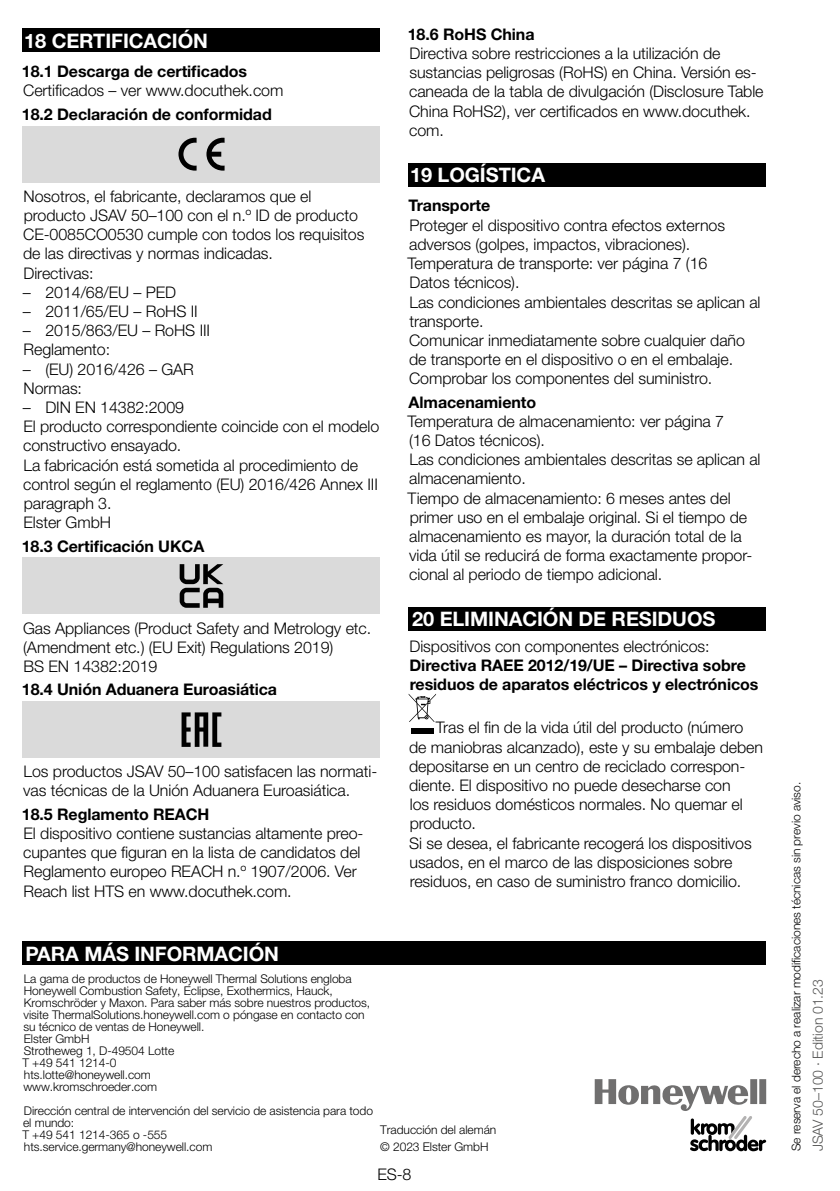
<style>
.page{position:relative;width:840px;height:1191px;background:#fff}
.page>*{position:absolute;margin:0;border:0;box-sizing:border-box;transform-origin:0 0}
.t1{font:700 20px "Helvetica Neue LT Pro";letter-spacing:-.005em;color:#fff}
.t2{font:300 16px/19.2px "Helvetica Neue LT Pro";letter-spacing:-.005em;color:#000}
.t3{font:700 16px/19.2px "Helvetica Neue LT Pro";letter-spacing:-.005em;color:#000}
.t4{font:300 14px "Helvetica Neue LT Pro";letter-spacing:-.005em;color:#575756}
.t5{font:300 12px/12px "Helvetica Neue LT Pro";letter-spacing:-.005em;color:#000}
</style>
<div class="page">
<div style="left:23px;top:28px;width:357px;height:24px;background:#000"></div>
<div style="left:23px;top:126px;width:357px;height:56px;background:#dadada"></div>
<svg style="left:178px;top:138px;width:18px;height:33px"></svg>
<svg style="left:206px;top:138px;width:18px;height:33px"></svg>
<div style="left:23px;top:557px;width:357px;height:57px;background:#dadada"></div>
<svg style="left:179px;top:564px;width:44px;height:44px"></svg>
<div style="left:23px;top:701px;width:357px;height:57px;background:#dadada"></div>
<svg style="left:181px;top:712px;width:40px;height:35px"></svg>
<div style="left:408px;top:162px;width:357px;height:24px;background:#000"></div>
<div style="left:408px;top:607px;width:357px;height:24px;background:#000"></div>
<div style="left:410px;top:727px;width:23px;height:6px;background:#000"></div>
<svg style="left:408px;top:693px;width:28px;height:29px"></svg>
<svg style="left:594px;top:1079px;width:171px;height:72px"></svg>
<div style="left:23px;top:941px;width:742px;height:24px;background:#000"></div>
<p class="t1" style="left:24px;top:28px;width:182px">18 CERTIFICACIÓN</p>
<p class="t3" style="left:22px;top:62px;width:227px">18.1 Descarga de certificados</p>
<p class="t2" style="left:23px;top:81px;width:261px">Certificados – ver www.docuthek.com</p>
<p class="t3" style="left:22px;top:104px;width:251px">18.2 Declaración de conformidad</p>
<p class="t2" style="left:23px;top:186px;width:342px">Nosotros, el fabricante, declaramos que el producto JSAV 50–100 con el n.º ID de producto CE-0085CO0530 cumple con todos los requisitos de las directivas y normas indicadas.<br>Directivas:</p>
<p class="t2" style="left:23px;top:282px;width:155px">– 2014/68/EU – PED</p>
<p class="t2" style="left:23px;top:301px;width:176px">– 2011/65/EU – RoHS II</p>
<p class="t2" style="left:23px;top:320px;width:189px">– 2015/863/EU – RoHS III<br>Reglamento:</p>
<p class="t2" style="left:23px;top:359px;width:172px">– (EU) 2016/426 – GAR<br>Normas:</p>
<p class="t2" style="left:23px;top:397px;width:358px">– DIN EN 14382:2009<br>El producto correspondiente coincide con el modelo constructivo ensayado.<br>La fabricación está sometida al procedimiento de control según el reglamento (EU) 2016/426 Annex III paragraph 3.<br>Elster GmbH</p>
<p class="t3" style="left:22px;top:536px;width:184px">18.3 Certificación UKCA</p>
<p class="t2" style="left:23px;top:618px;width:349px">Gas Appliances (Product Safety and Metrology etc. (Amendment etc.) (EU Exit) Regulations 2019)<br>BS EN 14382:2019</p>
<p class="t3" style="left:22px;top:679px;width:257px">18.4 Unión Aduanera Euroasiática</p>
<p class="t2" style="left:23px;top:761px;width:355px">Los productos JSAV 50–100 satisfacen las normati&shy;vas técnicas de la Unión Aduanera Euroasiática.</p>
<p class="t3" style="left:22px;top:804px;width:189px">18.5 Reglamento REACH</p>
<p class="t2" style="left:23px;top:823px;width:341px">El dispositivo contiene sustancias altamente preo&shy;cupantes que figuran en la lista de candidatos del Reglamento europeo REACH n.º 1907/2006. Ver Reach list HTS en www.docuthek.com.</p>
<p class="t1" style="left:26px;top:941px;width:252px">PARA MÁS IN FORMACI ÓN</p>
<p class="t3" style="left:407px;top:24px;width:128px">18.6 RoHS China</p>
<p class="t2" style="left:409px;top:43px;width:356px">Directiva sobre restricciones a la utilización de sustancias peligrosas (RoHS) en China. Versión es&shy;caneada de la tabla de divulgación (Disclosure Table China RoHS2), ver certificados en www.docuthek. com.</p>
<p class="t1" style="left:410px;top:162px;width:136px">19 LOGÍSTICA</p>
<p class="t3" style="left:408px;top:196px;width:83px">Transporte</p>
<p class="t2" style="left:407px;top:215px;width:354px">Proteger el dispositivo contra efectos externos adversos (golpes, impactos, vibraciones).<br>Temperatura de transporte: ver página 7 (16<br>Datos técnicos).<br>Las condiciones ambientales descritas se aplican al transporte.<br>Comunicar inmediatamente sobre cualquier daño de transporte en el dispositivo o en el embalaje.<br>Comprobar los componentes del suministro.</p>
<p class="t3" style="left:408px;top:392px;width:129px">Almacenamiento</p>
<p class="t2" style="left:407px;top:411px;width:354px">Temperatura de almacenamiento: ver página 7<br>(16 Datos técnicos).<br>Las condiciones ambientales descritas se aplican al almacenamiento.<br>Tiempo de almacenamiento: 6 meses antes del primer uso en el embalaje original. Si el tiempo de almacenamiento es mayor, la duración total de la vida útil se reducirá de forma exactamente propor&shy;cional al periodo de tiempo adicional.</p>
<p class="t1" style="left:412px;top:607px;width:305px">20 ELIMINACIÓN DE RESIDUOS</p>
<p class="t2" style="left:409px;top:636px;width:301px">Dispositivos con componentes electrónicos:</p>
<p class="t3" style="left:409px;top:655px;width:350px">Directiva RAEE 2012/19/UE – Directiva sobre residuos de aparatos eléctricos y electrónicos</p>
<p class="t2" style="left:409px;top:717px;width:355px;text-indent:27px">Tras el fin de la vida útil del producto (número de maniobras alcanzado), este y su embalaje deben depositarse en un centro de reciclado correspon&shy;diente. El dispositivo no puede desecharse con<br>los residuos domésticos normales. No quemar el producto.<br>Si se desea, el fabricante recogerá los dispositivos usados, en el marco de las disposiciones sobre residuos, en caso de suministro franco domicilio.</p>
<p class="t5" style="left:22px;top:972px;width:349px">La gama de productos de Honeywell Thermal Solutions engloba Honeywell Combustion Safety, Eclipse, Exothermics, Hauck, Kromschröder y Maxon. Para saber más sobre nuestros productos, visite ThermalSolutions.honeywell.com o póngase en contacto con su técnico de ventas de Honeywell.<br>Elster GmbH<br>Strotheweg 1, D-49504 Lotte<br>T +49 541 1214-0<br>hts.lotte@honeywell.com<br>www.kromschroeder.com</p>
<p class="t5" style="left:22px;top:1104px;width:352px">Dirección central de intervención del servicio de asistencia para todo el mundo:<br>T +49 541 1214-365 o -555<br>hts.service.germany@honeywell.com</p>
<p class="t5" style="left:380px;top:1123px;width:117px">Traducción del alemán</p>
<p class="t5" style="left:380px;top:1140px;width:110px">© 2023 Elster GmbH</p>
<p class="t2" style="left:377px;top:1164px;width:36px">ES-8</p>
<p class="t5" style="left:789px;top:1151px;width:371px;rotate:-90deg">Se reserva el derecho a realizar modificaciones técnicas sin previo aviso.</p>
<p class="t4" style="left:809px;top:1151px;width:173px;rotate:-90deg">JSAV 50–100 · Edition 01.23</p>
</div>
